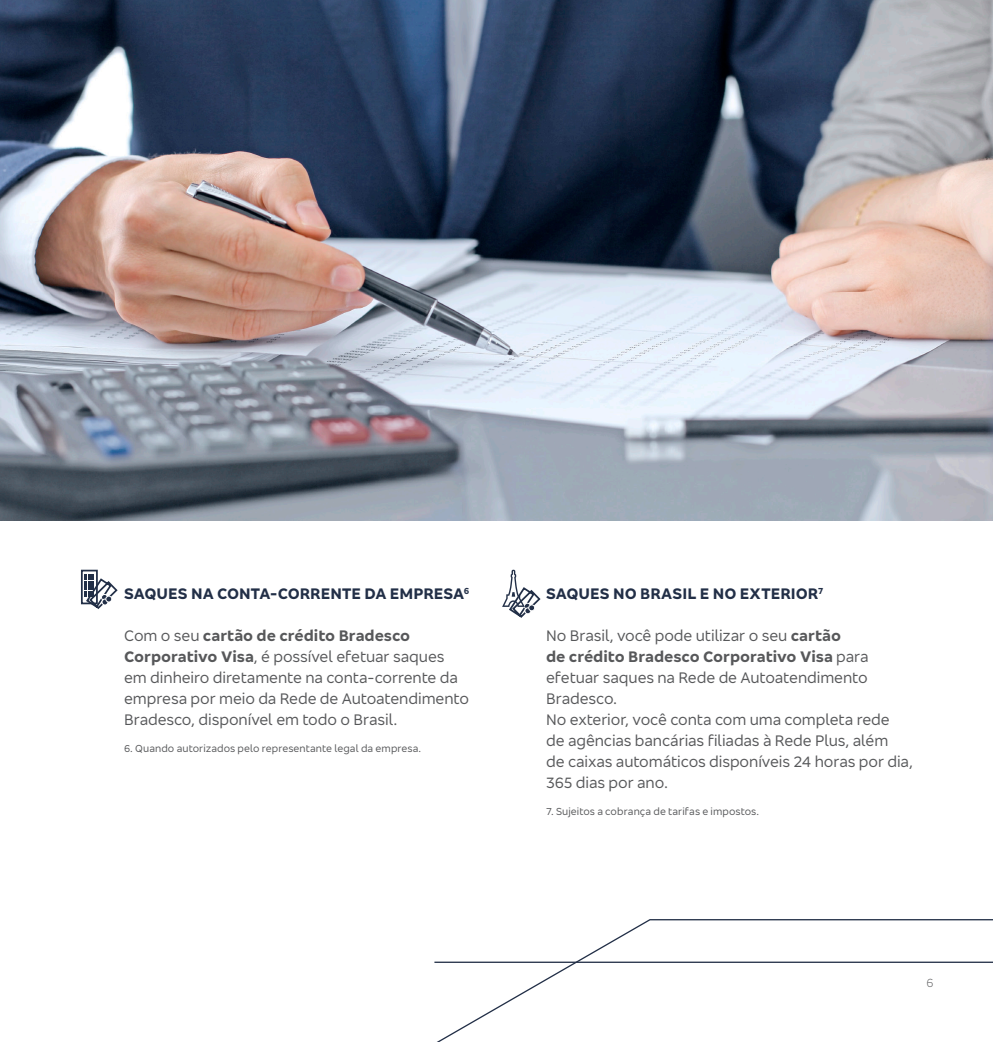
<style>
.page{position:relative;width:993px;height:1042px;background:#fff}
.page>*{position:absolute;margin:0;border:0;box-sizing:border-box;transform-origin:0 0}
.t1{font:15.75px/21px "Bradesco Sans";letter-spacing:-.005em;color:#57585a}
.t2{font:700 15.75px "Bradesco Sans";color:#222f47}
.t3{font:300 12.25px "Bradesco Sans";color:#57585a}
.t4{font:10.5px "Bradesco Sans";letter-spacing:.01em;color:#57585a}
.s1{font-weight:700}
</style>
<div class="page">
<img style="left:0;top:0;width:992px;height:521px">
<svg style="left:437px;top:963px;width:139px;height:79px"></svg>
<svg style="left:434px;top:919px;width:558px;height:44px"></svg>
<div style="left:81px;top:570px;width:17px;height:34px;border:2px solid #222f47"></div>
<svg style="left:85px;top:574px;width:33px;height:35px"></svg>
<svg style="left:502px;top:570px;width:39px;height:48px"></svg>
<p class="t2" style="left:124px;top:583px;width:347px">SAQUES NA CONTA-CORRENTE DA EMPRESA<sup>6</sup></p>
<p class="t1" style="left:124px;top:625px;width:346px">Com o seu <span class="s1">cartão de crédito Bradesco Corporativo Visa</span>, é possível efetuar saques em dinheiro diretamente na conta-corrente da empresa por meio da Rede de Autoatendimento Bradesco, disponível em todo o Brasil.</p>
<p class="t4" style="left:124px;top:741px;width:298px">6. Quando autorizados pelo representante legal da empresa.</p>
<p class="t2" style="left:546px;top:583px;width:278px">SAQUES NO BRASIL E NO EXTERIOR<sup>7</sup></p>
<p class="t1" style="left:546px;top:625px;width:296px">No Brasil, você pode utilizar o seu <span class="s1">cartão</span></p>
<p class="t1" style="left:546px;top:646px;width:368px"><span class="s1">de crédito Bradesco Corporativo Visa</span> para efetuar saques na Rede de Autoatendimento Bradesco.<br>No exterior, você conta com uma completa rede<br>de agências bancárias filiadas à Rede Plus, além<br>de caixas automáticos disponíveis 24 horas por dia, 365 dias por ano.</p>
<p class="t4" style="left:546px;top:804px;width:214px">7. Sujeitos a cobrança de tarifas e impostos.</p>
<p class="t3" style="left:926px;top:975px;width:8px">6</p>
</div>
